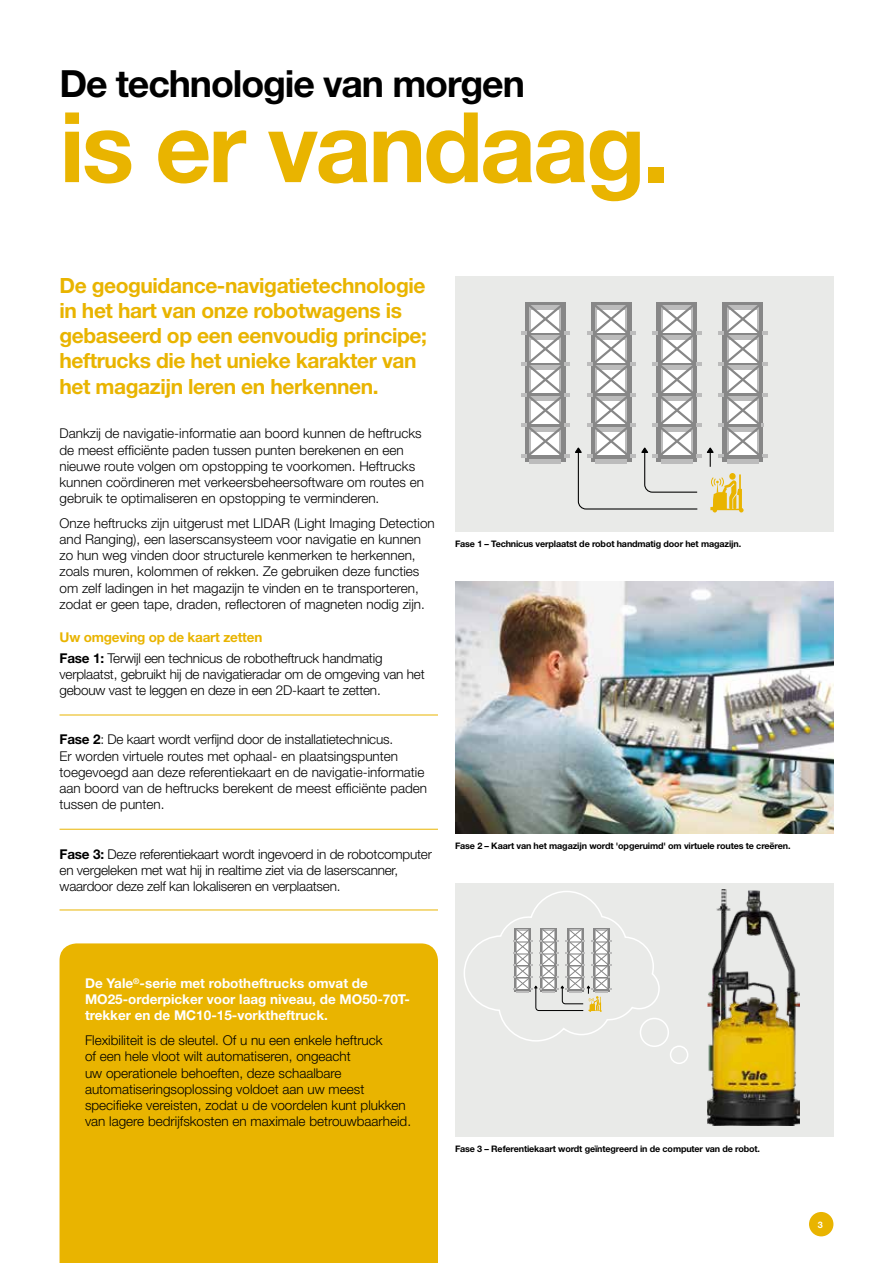
<style>
.page{position:relative;width:893px;height:1263px;background:#fff}
.page>*{position:absolute;margin:0;border:0;box-sizing:border-box;transform-origin:0 0}
.t1{font:700 97.5px "Helvetica Neue";letter-spacing:-.03em;color:#e9b400}
.t2{font:700 37.5px "Helvetica Neue";letter-spacing:-.03em;color:#000}
.t3{font:700 21px/25.2px "Helvetica Neue";letter-spacing:-.02em;color:#e9b400}
.t4{font:300 13.5px/16.2px "Helvetica Neue";color:#000}
.t5{font:700 13.5px/16.2px "Helvetica Neue";color:#fff}
.t6{font:700 9px "Helvetica Neue";letter-spacing:-.015em;color:#000}
.t7{font:700 9px "Helvetica Neue";color:#fff}
.s1{font-weight:700;color:#e9b400}
.s2{font-weight:700}
</style>
<div class="page">
<hr style="left:60px;top:715px;width:378px;height:1px;background:#e9b400">
<hr style="left:60px;top:829px;width:378px;height:1px;background:#e9b400">
<hr style="left:60px;top:909px;width:378px;height:1px;background:#e9b400">
<div style="left:809px;top:1212px;width:24px;height:24px;background:#e9b400;border-radius:50%"></div>
<div style="left:455px;top:276px;width:378px;height:255px;background:#e9eae8"></div>
<svg style="left:521px;top:302px;width:246px;height:210px"></svg>
<svg style="left:722px;top:457px;width:41px;height:5px"></svg>
<hr style="left:727px;top:460px;width:32px;height:4px;background:#bcbcbc">
<img style="left:455px;top:581px;width:378px;height:252px">
<div style="left:455px;top:883px;width:378px;height:254px;background:#e9eae8"></div>
<img style="left:707px;top:890px;width:92px;height:236px">
<svg style="left:464px;top:891px;width:224px;height:173px"></svg>
<div style="left:60px;top:943px;width:378px;height:320px;background:#e9b400"></div>
<h2 class="t2" style="left:60px;top:61px;width:467px">De technologie van morgen</h2>
<h1 class="t1" style="left:60px;top:87px;width:612px">is er vandaag.</h1>
<h3 class="t3" style="left:60px;top:272px;width:369px">De geoguidance-navigatietechnologie in het hart van onze robotwagens is gebaseerd op een eenvoudig principe; heftrucks die het unieke karakter van het magazijn leren en herkennen.</h3>
<p class="t4" style="left:60px;top:425px;width:366px">Dankzij de navigatie-informatie aan boord kunnen de heftrucks de meest efficiënte paden tussen punten berekenen en een nieuwe route volgen om opstopping te voorkomen. Heftrucks kunnen coördineren met verkeersbeheersoftware om routes en gebruik te optimaliseren en opstopping te verminderen.</p>
<p class="t4" style="left:60px;top:515px;width:377px">Onze heftrucks zijn uitgerust met LIDAR (Light Imaging Detection and Ranging), een laserscansysteem voor navigatie en kunnen zo hun weg vinden door structurele kenmerken te herkennen, zoals muren, kolommen of rekken. Ze gebruiken deze functies om zelf ladingen in het magazijn te vinden en te transporteren, zodat er geen tape, draden, reflectoren of magneten nodig zijn.</p>
<p class="t4" style="left:60px;top:627px;width:324px;line-height:20.4px"><span class="s1">Uw omgeving op de kaart zetten<br></span><span class="s2">Fase 1:</span> Terwijl een technicus de robotheftruck handmatig</p>
<p class="t4" style="left:60px;top:665px;width:367px">verplaatst, gebruikt hij de navigatieradar om de omgeving van het gebouw vast te leggen en deze in een 2D-kaart te zetten.</p>
<p class="t4" style="left:60px;top:731px;width:369px"><span class="s2">Fase 2</span>: De kaart wordt verfijnd door de installatietechnicus.<br>Er worden virtuele routes met ophaal- en plaatsingspunten toegevoegd aan deze referentiekaart en de navigatie-informatie aan boord van de heftrucks berekent de meest efficiënte paden tussen de punten.</p>
<p class="t4" style="left:60px;top:845px;width:374px"><span class="s2">Fase 3:</span> Deze referentiekaart wordt ingevoerd in de robotcomputer en vergeleken met wat hij in realtime ziet via de laserscanner, waardoor deze zelf kan lokaliseren en verplaatsen.</p>
<p class="t6" style="left:455px;top:538px;width:288px">Fase 1 – Technicus verplaatst de robot handmatig door het magazijn.</p>
<p class="t6" style="left:455px;top:840px;width:337px">Fase 2 – Kaart van het magazijn wordt 'opgeruimd' om virtuele routes te creëren.</p>
<p class="t5" style="left:85px;top:975px;width:326px">De Yale<sup>®</sup>-serie met robotheftrucks omvat de<br>MO25-orderpicker voor laag niveau, de MO50-70T&shy;trekker en de MC10-15-vorktheftruck.</p>
<p class="t4" style="left:85px;top:1032px;width:328px">Flexibiliteit is de sleutel. Of u nu een enkele heftruck<br>of een hele vloot wilt automatiseren, ongeacht<br>uw operationele behoeften, deze schaalbare automatiseringsoplossing voldoet aan uw meest specifieke vereisten, zodat u de voordelen kunt plukken van lagere bedrijfskosten en maximale betrouwbaarheid.</p>
<p class="t6" style="left:455px;top:1143px;width:307px">Fase 3 – Referentiekaart wordt geïntegreerd in de computer van de robot.</p>
<p class="t7" style="left:818px;top:1219px;width:7px">3</p>
</div>
